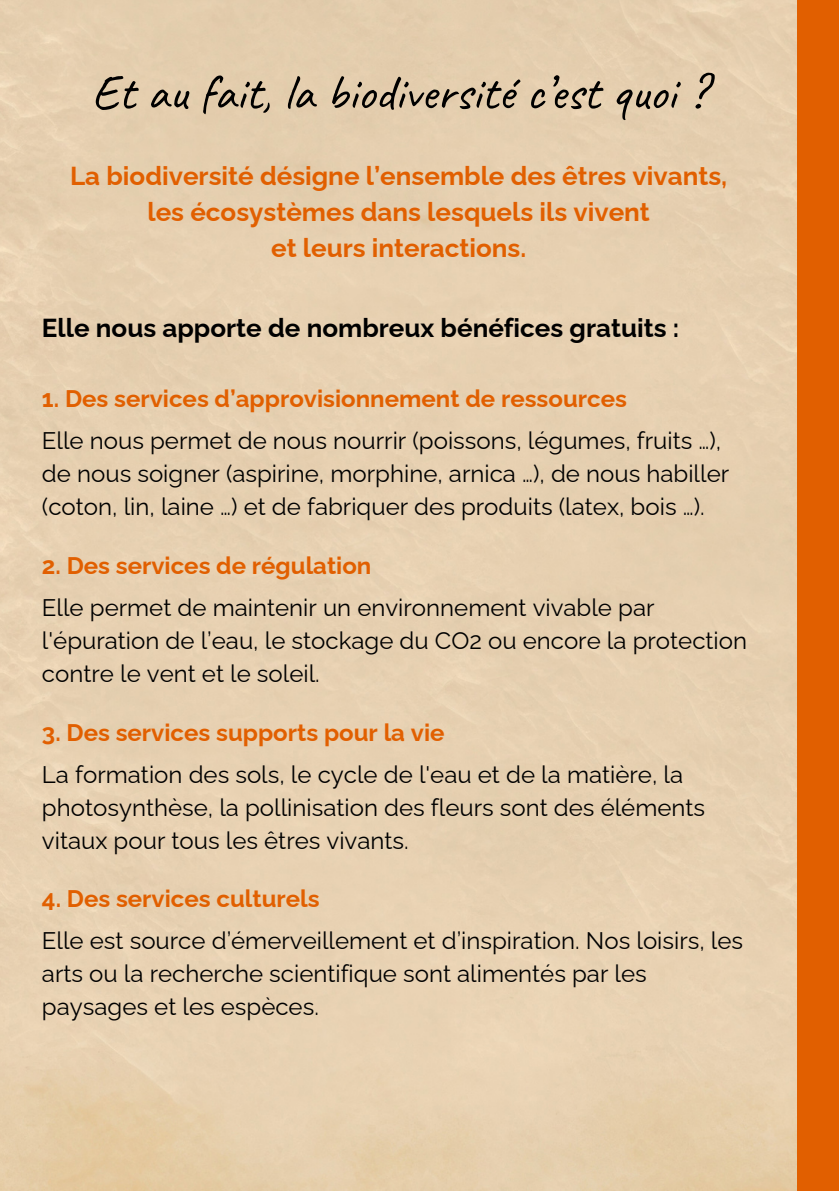
<style>
.page{position:relative;width:839px;height:1191px;background:#fff}
.page>*{position:absolute;margin:0;border:0;box-sizing:border-box;transform-origin:0 0}
.t1{font:50px "Caveat";color:#000}
.t2{font:700 26px/36px "Raleway";color:#e15f00;text-align:center}
.t3{font:700 26px "Raleway";color:#000}
.t4{font:24px/33px "Raleway";color:#000}
.t5{font:700 24px "Raleway";color:#e15f00}
</style>
<div class="page">
<div style="left:0;top:0;width:838px;height:1191px;background:#e6d0b1"></div>
<div style="left:797px;top:0;width:41px;height:1190px;background:#e15f00"></div>
<h1 class="t1" style="left:91px;top:61px;width:617px">Et au fait, la biodiversité c’est quoi ?</h1>
<h2 class="t2" style="left:70px;top:158px;width:658px">La biodiversité désigne l’ensemble des êtres vivants, les écosystèmes dans lesquels ils vivent<br>et leurs interactions.</h2>
<h2 class="t3" style="left:42px;top:313px;width:638px">Elle nous apporte de nombreux bénéfices gratuits :</h2>
<h2 class="t5" style="left:42px;top:385px;width:586px">1. Des services d’approvisionnement de ressources</h2>
<p class="t4" style="left:42px;top:424px;width:688px">Elle nous permet de nous nourrir (poissons, légumes, fruits …), de nous soigner (aspirine, morphine, arnica …), de nous habiller (coton, lin, laine …) et de fabriquer des produits (latex, bois …).</p>
<h2 class="t5" style="left:42px;top:551px;width:331px">2. Des services de régulation</h2>
<p class="t4" style="left:42px;top:591px;width:706px">Elle permet de maintenir un environnement vivable par l'épuration de l’eau, le stockage du CO2 ou encore la protection contre le vent et le soleil.</p>
<h2 class="t5" style="left:42px;top:718px;width:404px">3. Des services supports pour la vie</h2>
<p class="t4" style="left:42px;top:758px;width:664px">La formation des sols, le cycle de l'eau et de la matière, la photosynthèse, la pollinisation des fleurs sont des éléments vitaux pour tous les êtres vivants.</p>
<h2 class="t5" style="left:42px;top:885px;width:279px">4. Des services culturels</h2>
<p class="t4" style="left:42px;top:924px;width:702px">Elle est source d’émerveillement et d’inspiration. Nos loisirs, les arts ou la recherche scientifique sont alimentés par les paysages et les espèces.</p>
</div>
